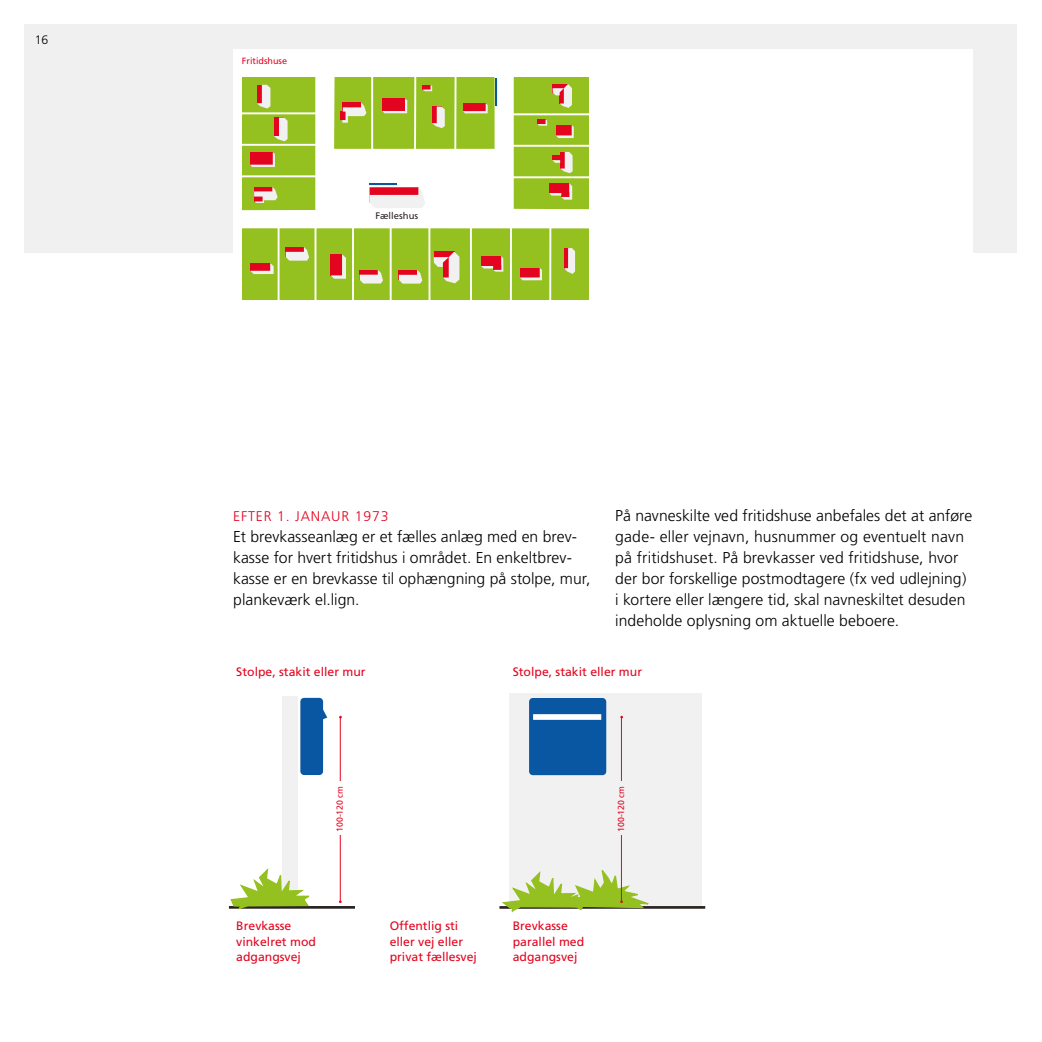
<style>
.page{position:relative;width:1042px;height:1042px;background:#fff}
.page>*{position:absolute;margin:0;border:0;box-sizing:border-box;transform-origin:0 0}
.t1{font:300 15.75px/21px "Frutiger";letter-spacing:.005em;color:#000}
.t2{font:300 14px "Frutiger";letter-spacing:.06em;color:#e3001e}
.t3{font:12.25px/15.8px "Frutiger";color:#e3051f}
.t4{font:300 12.25px "Frutiger";color:#000}
.t5{font:9.45px "Frutiger";color:#2a2321}
.t6{font:9.1px "Frutiger";color:#e3051f}
.t7{font:8.75px "Frutiger";letter-spacing:-.01em;color:#e3051f}
</style>
<div class="page">
<div style="left:25px;top:25px;width:992px;height:228px;background:#f0f0f0"></div>
<div style="left:233px;top:50px;width:739px;height:248px;background:#fff"></div>
<div style="left:242px;top:77px;width:347px;height:222px;background:#94c120"></div>
<svg style="left:242px;top:77px;width:347px;height:151px"></svg>
<hr style="left:454px;top:68px;width:2px;height:93px;background:#fff">
<hr style="left:510px;top:113px;width:81px;height:2px;background:#fff">
<hr style="left:510px;top:217px;width:2px;height:90px;background:#fff">
<hr style="left:549px;top:220px;width:2px;height:84px;background:#fff">
<hr style="left:428px;top:219px;width:2px;height:90px;background:#fff">
<hr style="left:314px;top:216px;width:2px;height:90px;background:#fff">
<hr style="left:371px;top:74px;width:2px;height:75px;background:#fff">
<div style="left:340px;top:112px;width:5px;height:8px;background:#e3051f"></div>
<hr style="left:370px;top:184px;width:28px;height:2px;background:#f1f1f2">
<hr style="left:370px;top:183px;width:27px;height:2px;background:#0956a2">
<hr style="left:510px;top:145px;width:81px;height:2px;background:#fff">
<hr style="left:510px;top:176px;width:81px;height:2px;background:#fff">
<hr style="left:237px;top:112px;width:81px;height:2px;background:#fff">
<hr style="left:237px;top:144px;width:81px;height:2px;background:#fff">
<hr style="left:237px;top:175px;width:81px;height:2px;background:#fff">
<hr style="left:414px;top:69px;width:2px;height:93px;background:#fff">
<hr style="left:352px;top:224px;width:2px;height:76px;background:#fff">
<hr style="left:278px;top:221px;width:1px;height:90px;background:#fff">
<hr style="left:390px;top:225px;width:2px;height:76px;background:#fff">
<hr style="left:470px;top:221px;width:2px;height:89px;background:#fff">
<hr style="left:496px;top:79px;width:2px;height:28px;background:#f1f1f2">
<hr style="left:495px;top:79px;width:2px;height:27px;background:#0956a2">
<svg style="left:257px;top:85px;width:13px;height:23px"></svg>
<svg style="left:274px;top:118px;width:14px;height:23px"></svg>
<svg style="left:250px;top:152px;width:25px;height:15px"></svg>
<svg style="left:254px;top:186px;width:24px;height:17px"></svg>
<svg style="left:369px;top:187px;width:56px;height:21px"></svg>
<svg style="left:422px;top:85px;width:10px;height:6px"></svg>
<svg style="left:432px;top:107px;width:13px;height:21px"></svg>
<svg style="left:382px;top:99px;width:25px;height:14px"></svg>
<svg style="left:342px;top:102px;width:24px;height:21px"></svg>
<svg style="left:463px;top:103px;width:25px;height:10px"></svg>
<svg style="left:537px;top:119px;width:10px;height:7px"></svg>
<svg style="left:552px;top:84px;width:20px;height:24px"></svg>
<svg style="left:556px;top:125px;width:18px;height:13px"></svg>
<svg style="left:552px;top:152px;width:21px;height:21px"></svg>
<svg style="left:549px;top:183px;width:23px;height:17px"></svg>
<svg style="left:564px;top:248px;width:11px;height:26px"></svg>
<svg style="left:520px;top:268px;width:22px;height:12px"></svg>
<svg style="left:481px;top:256px;width:22px;height:16px"></svg>
<svg style="left:434px;top:252px;width:25px;height:31px"></svg>
<svg style="left:399px;top:270px;width:23px;height:14px"></svg>
<svg style="left:359px;top:270px;width:24px;height:13px"></svg>
<svg style="left:331px;top:254px;width:15px;height:25px"></svg>
<svg style="left:286px;top:247px;width:23px;height:14px"></svg>
<svg style="left:250px;top:263px;width:24px;height:11px"></svg>
<div style="left:282px;top:696px;width:16px;height:211px;background:#f1f1f2"></div>
<div style="left:300px;top:698px;width:23px;height:77px;background:#0956a2;border-radius:4px"></div>
<svg style="left:323px;top:705px;width:4px;height:16px"></svg>
<hr style="left:229px;top:906px;width:126px;height:2px;background:#2a2321">
<svg style="left:229px;top:868px;width:85px;height:42px"></svg>
<div style="left:509px;top:694px;width:193px;height:212px;background:#f1f1f2"></div>
<div style="left:529px;top:698px;width:77px;height:77px;background:#0956a2;border-radius:4px"></div>
<div style="left:533px;top:714px;width:68px;height:6px;background:#fff"></div>
<hr style="left:499px;top:906px;width:206px;height:3px;background:#2a2321">
<hr style="left:340px;top:717px;width:1px;height:186px;background:#e3051f">
<div style="left:336px;top:781px;width:10px;height:54px;background:#fff"></div>
<hr style="left:621px;top:717px;width:1px;height:186px;background:#e3051f">
<div style="left:617px;top:781px;width:10px;height:54px;background:#f1f1f2"></div>
<svg style="left:500px;top:865px;width:157px;height:47px"></svg>
<p class="t4" style="left:35px;top:33px;width:15px">16</p>
<p class="t6" style="left:242px;top:55px;width:47px">Fritidshuse</p>
<p class="t5" style="left:375px;top:210px;width:44px">Fælleshus</p>
<p class="t2" style="left:233px;top:508px;width:157px">EFTER 1. JANAUR 1973</p>
<p class="t1" style="left:233px;top:526px;width:359px">Et brevkasseanlæg er et fælles anlæg med en brev&shy;kasse for hvert fritidshus i området. En enkeltbrev&shy;kasse er en brevkasse til ophængning på stolpe, mur, plankeværk el.lign.</p>
<p class="t1" style="left:615px;top:505px;width:358px">På navneskilte ved fritidshuse anbefales det at anføre gade- eller vejnavn, husnummer og eventuelt navn på fritidshuset. På brevkasser ved fritidshuse, hvor der bor forskellige postmodtagere (fx ved udlejning) i kortere eller længere tid, skal navneskiltet desuden indeholde oplysning om aktuelle beboere.</p>
<p class="t3" style="left:236px;top:663px;width:131px">Stolpe, stakit eller mur</p>
<p class="t3" style="left:513px;top:663px;width:131px">Stolpe, stakit eller mur</p>
<p class="t7" style="left:335px;top:832px;width:47px;rotate:-90deg">100-120 cm</p>
<p class="t7" style="left:616px;top:832px;width:47px;rotate:-90deg">100-120 cm</p>
<p class="t3" style="left:390px;top:918px;width:89px">Offentlig sti eller vej eller privat fællesvej</p>
<p class="t3" style="left:236px;top:918px;width:81px">Brevkasse vinkelret mod adgangsvej</p>
<p class="t3" style="left:513px;top:918px;width:73px">Brevkasse parallel med adgangsvej</p>
</div>
